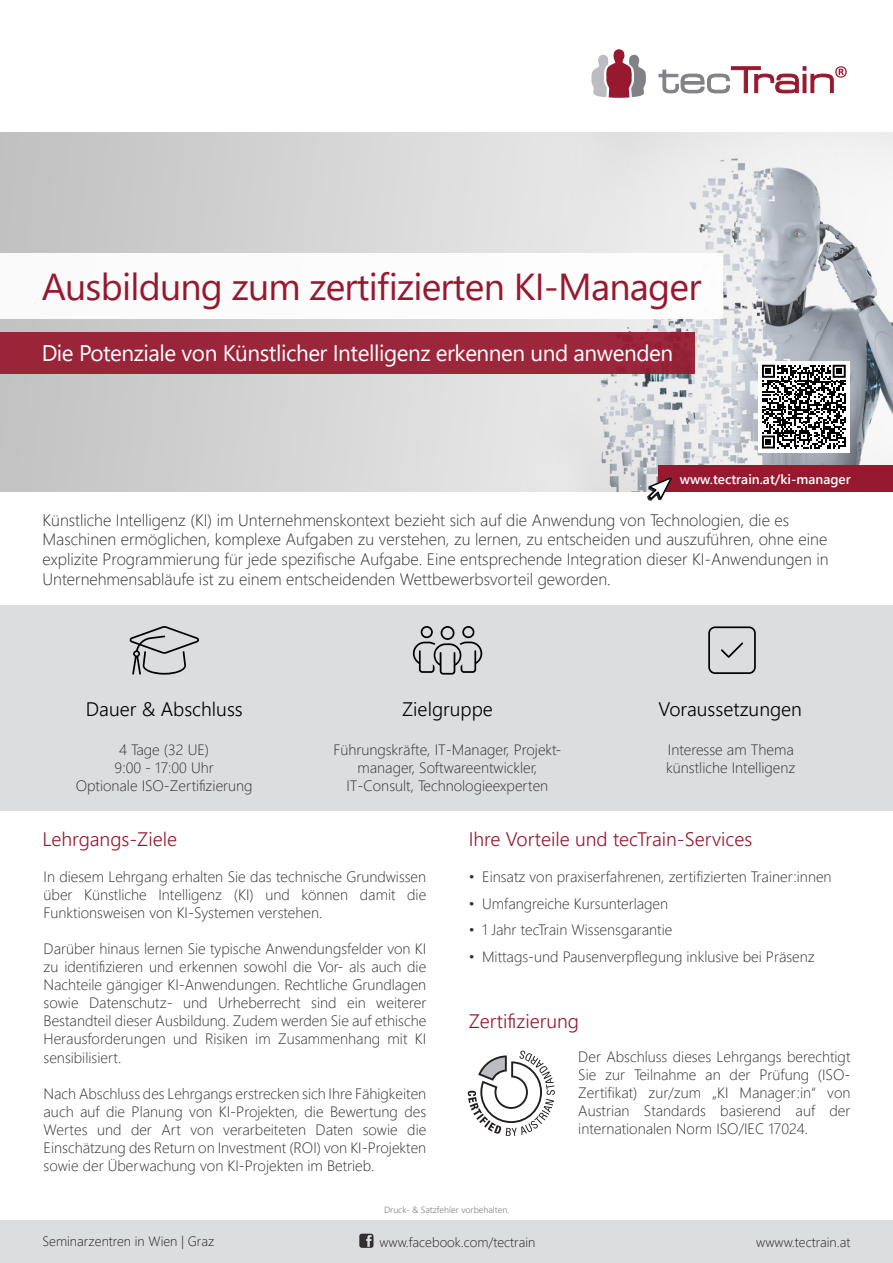
<style>
.page{position:relative;width:893px;height:1263px;background:#fff}
.page>*{position:absolute;margin:0;border:0;box-sizing:border-box;transform-origin:0 0}
.t1{font:37.5px "Segoe UI";letter-spacing:-.02em;color:#97192f}
.t2{font:22.5px "Segoe UI";letter-spacing:-.02em;color:#fff}
.Tabellentext_Buchungscode{font:300 19.5px "Segoe UI";color:#97192f}
.Tabellentext_Buchungscode-2{font:300 19.5px "Segoe UI";color:#000}
.t3{font:300 16.5px/19.8px "Segoe UI";color:#312f30}
.Tabellentext_Seminartitel{font:300 15px/18px "Segoe UI";color:#312f30;text-align:justify}
.Tabellentext_Buchungscode-3{font:300 15px/18px "Segoe UI";color:#312f30;text-align:center}
.t4{font:300 13.5px "Segoe UI";color:#231f20}
.t5{font:600 13.5px "Segoe UI";color:#fff}
.t6{font:300 9px "Segoe UI";color:#808285}
</style>
<div class="page">
<div style="left:0;top:1221px;width:893px;height:42px;background:#dcdddf"></div>
<svg style="left:658px;top:66px;width:189px;height:28px"></svg>
<svg style="left:591px;top:49px;width:55px;height:49px"></svg>
<svg style="left:359px;top:1233px;width:14px;height:15px"></svg>
<img style="left:0;top:132px;width:893px;height:360px">
<div style="left:0;top:253px;width:723px;height:66px;background:#fff"></div>
<div style="left:0;top:332px;width:694px;height:42px;background:#9b263a"></div>
<div style="left:659px;top:465px;width:234px;height:27px;background:#97192f"></div>
<div style="left:758px;top:361px;width:91px;height:91px;background:#fff"></div>
<svg style="left:762px;top:365px;width:84px;height:83px"></svg>
<div style="left:0;top:605px;width:893px;height:206px;background:#dcdddf"></div>
<svg style="left:130px;top:626px;width:69px;height:49px"></svg>
<svg style="left:413px;top:626px;width:69px;height:49px"></svg>
<svg style="left:708px;top:626px;width:48px;height:48px"></svg>
<svg style="left:648px;top:477px;width:23px;height:24px"></svg>
<svg style="left:468px;top:1050px;width:87px;height:86px"></svg>
<p class="t1" style="left:42px;top:251px;width:661px">Ausbildung zum zertifizierten KI-Manager</p>
<p class="t2" style="left:42px;top:332px;width:633px">Die Potenziale von Künstlicher Intelligenz erkennen und anwenden</p>
<p class="t5" style="left:680px;top:466px;width:172px">www.tectrain.at/ki-manager</p>
<p class="t3" style="left:43px;top:508px;width:788px">Künstliche Intelligenz (KI) im Unternehmenskontext bezieht sich auf die Anwendung von Technologien, die es Maschinen ermöglichen, komplexe Aufgaben zu verstehen, zu lernen, zu entscheiden und auszuführen, ohne eine explizite Programmierung für jede spezifische Aufgabe. Eine entsprechende Integration dieser KI-Anwendungen in Unternehmensabläufe ist zu einem entscheidenden Wettbewerbsvorteil geworden.</p>
<p class="Tabellentext_Buchungscode-2" style="left:86px;top:690px;width:158px">Dauer &amp; Abschluss</p>
<p class="Tabellentext_Buchungscode-2" style="left:402px;top:691px;width:92px">Zielgruppe</p>
<p class="Tabellentext_Buchungscode-2" style="left:659px;top:691px;width:145px">Voraussetzungen</p>
<p class="Tabellentext_Buchungscode-3" style="left:119px;top:739px;width:92px">4 Tage (32 UE)</p>
<p class="Tabellentext_Buchungscode-3" style="left:115px;top:757px;width:101px">9:00 - 17:00 Uhr</p>
<p class="Tabellentext_Buchungscode-3" style="left:76px;top:775px;width:178px">Optionale ISO-Zertifizierung</p>
<p class="Tabellentext_Buchungscode-3" style="left:333px;top:739px;width:229px">Führungskräfte, IT-Manager, Projekt&shy;manager, Softwareentwickler,<br>IT-Consult, Technologieexperten</p>
<p class="Tabellentext_Buchungscode-3" style="left:668px;top:739px;width:127px">Interesse am Thema</p>
<p class="Tabellentext_Buchungscode-3" style="left:666px;top:757px;width:131px">künstliche Intelligenz</p>
<p class="Tabellentext_Buchungscode" style="left:43px;top:820px;width:136px">Lehrgangs-Ziele</p>
<p class="Tabellentext_Seminartitel" style="left:44px;top:867px;width:384px">In diesem Lehrgang erhalten Sie das technische Grundwissen über Künstliche Intelligenz (KI) und können damit die Funktionsweisen von KI-Systemen verstehen.</p>
<p class="Tabellentext_Seminartitel" style="left:44px;top:939px;width:384px">Darüber hinaus lernen Sie typische Anwendungsfelder von KI zu identifizieren und erkennen sowohl die Vor- als auch die Nachteile gängiger KI-Anwendungen. Rechtliche Grundlagen sowie Datenschutz- und Urheberrecht sind ein weiterer Bestandteil dieser Ausbildung. Zudem werden Sie auf ethische Herausforderungen und Risiken im Zusammenhang mit KI sensibilisiert.</p>
<p class="Tabellentext_Seminartitel" style="left:44px;top:1083px;width:384px">Nach Abschluss des Lehrgangs erstrecken sich Ihre Fähigkeiten auch auf die Planung von KI-Projekten, die Bewertung des Wertes und der Art von verarbeiteten Daten sowie die Einschätzung des Return on Investment (ROI) von KI-Projekten sowie der Überwachung von KI-Projekten im Betrieb.</p>
<p class="Tabellentext_Buchungscode" style="left:469px;top:820px;width:285px">Ihre Vorteile und tecTrain-Services</p>
<p class="Tabellentext_Seminartitel" style="left:469px;top:867px;width:364px">• Einsatz von praxiserfahrenen, zertifizierten Trainer:innen</p>
<p class="Tabellentext_Seminartitel" style="left:469px;top:893px;width:201px">• Umfangreiche Kursunterlagen</p>
<p class="Tabellentext_Seminartitel" style="left:469px;top:920px;width:205px">• 1 Jahr tecTrain Wissensgarantie</p>
<p class="Tabellentext_Seminartitel" style="left:469px;top:946px;width:348px">• Mittags-und Pausenverpflegung inklusive bei Präsenz</p>
<p class="Tabellentext_Buchungscode" style="left:469px;top:1002px;width:112px">Zertifizierung</p>
<p class="Tabellentext_Seminartitel" style="left:578px;top:1046px;width:274px">Der Abschluss dieses Lehrgangs berechtigt Sie zur Teilnahme an der Prüfung (ISO-Zertifikat) zur/zum „KI Manager:in“ von Austrian Standards basierend auf der internationalen Norm ISO/IEC 17024.</p>
<p class="t6" style="left:384px;top:1201px;width:127px">Druck- &amp; Satzfehler vorbehalten.</p>
<p class="t4" style="left:43px;top:1229px;width:173px">Seminarzentren in Wien | Graz</p>
<p class="t4" style="left:379px;top:1229px;width:157px">www.facebook.com/tectrain</p>
<p class="t4" style="left:756px;top:1229px;width:96px">wwww.tectrain.at</p>
</div>
